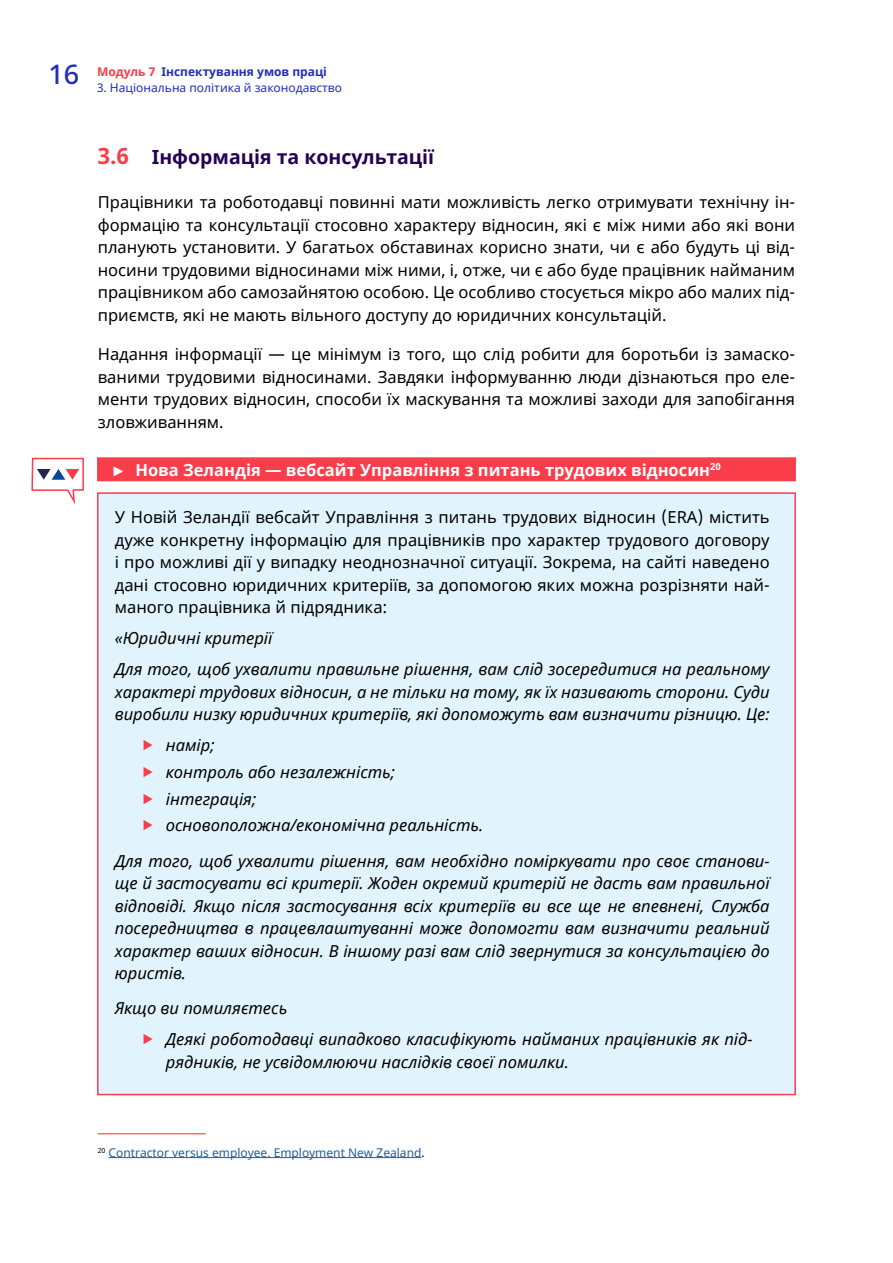
<style>
.page{position:relative;width:893px;height:1263px;background:#fff}
.page>*{position:absolute;margin:0;border:0;box-sizing:border-box;transform-origin:0 0}
.t1{font:500 27px "Noto Sans";color:#1f2ebf}
.t2{font:700 19.5px "Noto Sans";color:#260054}
.t3{font:16.5px/22.5px "Noto Sans";color:#000;text-align:justify}
.t4{font:italic 16.5px/22.5px "Noto Sans";color:#000}
.t5{font:700 16.5px "Noto Sans";color:#fff}
.t6{font:12px "Noto Sans";color:#215e9e}
.t7{font:12px "Noto Sans";color:#1f2ebf}
.t8{font:700 12px "Noto Sans";color:#1f2ebf}
.s1{color:#fa3d4a}
.s2{font-size:22.5px;color:#fa3d4a}
.s3{color:#000}
</style>
<div class="page">
<div style="left:97px;top:457px;width:699px;height:24px;background:#fa3d4a;border:2px solid #fa3d4a"></div>
<div style="left:97px;top:492px;width:699px;height:603px;background:#e1f4fd;border:2px solid #fa3d4a"></div>
<hr style="left:98px;top:1133px;width:108px;height:1px;background:#fa3d4a">
<hr style="left:109px;top:1157px;width:312px;height:1px;background:#215e9e">
<svg style="left:31px;top:458px;width:53px;height:46px"></svg>
<h1 class="t1" style="left:48px;top:56px;width:32px">16</h1>
<p class="t8" style="left:97px;top:63px;width:231px"><span class="s1">Модуль 7</span> Інспектування умов праці</p>
<p class="t7" style="left:97px;top:80px;width:246px">3. Національна політика й законодавство</p>
<p class="t2" style="left:98px;top:144px;width:338px"><span class="s2">3.6</span> Інформація та консультації</p>
<p class="t3" style="left:98px;top:191px;width:699px">Працівники та роботодавці повинні мати можливість легко отримувати технічну ін&shy;формацію та консультації стосовно характеру відносин, які є між ними або які вони планують установити. У багатьох обставинах корисно знати, чи є або будуть ці від&shy;носини трудовими відносинами між ними, і, отже, чи є або буде працівник найманим працівником або самозайнятою особою. Це особливо стосується мікро або малих під&shy;приємств, які не мають вільного доступу до юридичних консультацій.</p>
<p class="t3" style="left:98px;top:344px;width:699px">Надання інформації — це мінімум із того, що слід робити для боротьби із замаско&shy;ваними трудовими відносинами. Завдяки інформуванню люди дізнаються про еле&shy;менти трудових відносин, способи їх маскування та можливі заходи для запобігання зловживанням.</p>
<p class="t5" style="left:111px;top:458px;width:612px">► Нова Зеландія — вебсайт Управління з питань трудових відносин<sup>20</sup></p>
<p class="t3" style="left:115px;top:506px;width:656px">У Новій Зеландії вебсайт Управління з питань трудових відносин (ERA) містить дуже конкретну інформацію для працівників про характер трудового договору і про можливі дії у випадку неоднозначної ситуації. Зокрема, на сайті наведено дані стосовно юридичних критеріїв, за допомогою яких можна розрізняти най&shy;маного працівника й підрядника:</p>
<p class="t4" style="left:115px;top:622px;width:656px;line-height:31px">«Юридичні критерії<br>Для того, щоб ухвалити правильне рішення, вам слід зосередитися на реальному</p>
<p class="t4" style="left:115px;top:680px;width:656px">характері трудових відносин, а не тільки на тому, як їх називають сторони. Суди виробили низку юридичних критеріїв, які допоможуть вам визначити різницю. Це:</p>
<p class="t4" style="left:166px;top:731px;width:319px;line-height:26.7px">намір;<br>контроль або незалежність; інтеграція;<br>основоположна/економічна реальність.</p>
<p class="t4" style="left:115px;top:849px;width:656px;text-align:justify">Для того, щоб ухвалити рішення, вам необхідно поміркувати про своє станови&shy;ще й застосувати всі критерії. Жоден окремий критерій не дасть вам правильної відповіді. Якщо після застосування всіх критеріїв ви все ще не впевнені, Служба посередництва в працевлаштуванні може допомогти вам визначити реальний характер ваших відносин. В іншому разі вам слід звернутися за консультацією до юристів.</p>
<p class="t4" style="left:166px;top:992px;width:588px;line-height:31px;text-indent:-51px">Якщо ви помиляєтесь<br>Деякі роботодавці випадково класифікують найманих працівників як під-</p>
<p class="t4" style="left:166px;top:1050px;width:405px">рядників, не усвідомлюючи наслідків своєї помилки.</p>
<p class="t6" style="left:98px;top:1144px;width:328px"><sup>20</sup> Contractor versus employee. Employment New Zealand<span class="s3">.</span></p>
</div>
